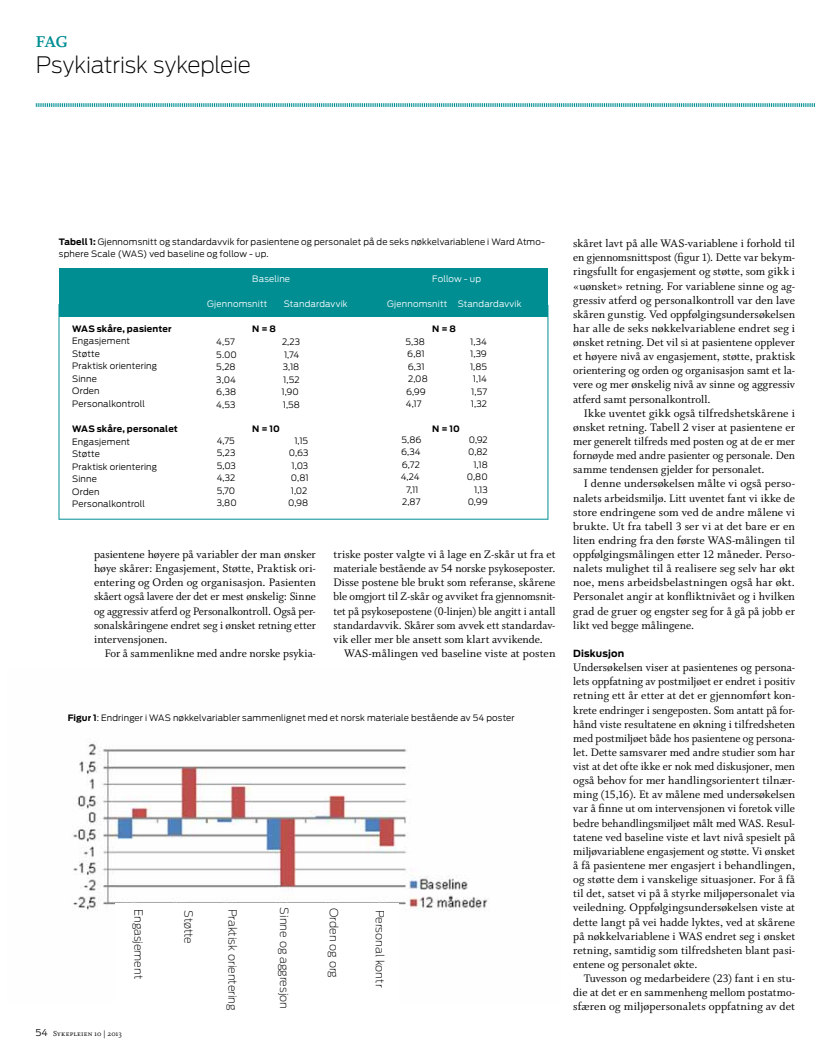
<style>
.page{position:relative;width:815px;height:1053px;background:#fff}
.page>*{position:absolute;margin:0;border:0;box-sizing:border-box;transform-origin:0 0}
.t1{font:200 22.5px "Antenna";letter-spacing:-.01em;color:#000}
.t2{font:17.5px "Whitman Bold Os F";color:#008e93}
.t3{font:12.12px/14.1px "Whitman Roman LF";letter-spacing:.005em;color:#000;text-align:justify}
.t4{font:200 11.25px "Antenna";color:#000}
.t5{font:700 9.75px "Antenna";letter-spacing:.015em;color:#000}
.t6{font:300 8.75px/12.5px "Antenna";letter-spacing:.015em;color:#000}
.t7{font:300 8.75px "Antenna";letter-spacing:.015em;color:#fff}
.t8{font:700 8.75px "Antenna";letter-spacing:.02em;color:#000}
.t9{font:8.12px "Whitman Small Caps Os F";letter-spacing:.02em;color:#000}
.s1{font-weight:700}
.s2{font-family:"Antenna";font-weight:300;font-size:9.38px}
</style>
<div class="page">
<svg style="left:36px;top:103px;width:779px;height:4px;background:#7fc5c8"></svg>
<img style="left:73px;top:743px;width:415px;height:168px">
<div style="left:59px;top:268px;width:489px;height:49px;background:#008e93"></div>
<hr style="left:59px;top:304px;width:1px;height:215px;background:#008e93">
<hr style="left:548px;top:305px;width:1px;height:214px;background:#008e93">
<hr style="left:59px;top:519px;width:489px;height:1px;background:#008e93">
<div style="left:115px;top:903px;width:283px;height:113px;background:#fff"></div>
<h2 class="t2" style="left:36px;top:31px;width:33px">FAG</h2>
<h1 class="t1" style="left:36px;top:52px;width:217px">Psykiatrisk sykepleie</h1>
<p class="t6" style="left:59px;top:235px;width:488px"><span class="s1">Tabell 1:</span> Gjennomsnitt og standardavvik for pasientene og personalet på de seks nøkkelvariablene i Ward Atmo&shy;sphere Scale (WAS) ved baseline og follow - up.</p>
<p class="t7" style="left:252px;top:274px;width:39px">Baseline</p>
<p class="t7" style="left:432px;top:274px;width:50px">Follow - up</p>
<p class="t7" style="left:207px;top:299px;width:62px">Gjennomsnitt</p>
<p class="t7" style="left:284px;top:299px;width:65px">Standardavvik</p>
<p class="t7" style="left:387px;top:299px;width:136px">Gjennomsnitt Standardavvik</p>
<p class="t8" style="left:72px;top:324px;width:101px">WAS skåre, pasienter</p>
<p class="t8" style="left:252px;top:324px;width:25px">N = 8</p>
<p class="t8" style="left:432px;top:324px;width:25px">N = 8</p>
<p class="t6" style="left:72px;top:335px;width:86px">Engasjement<br>Støtte<br>Praktisk orientering<br>Sinne<br>Orden<br>Personalkontroll</p>
<p class="t6" style="left:216px;top:336px;width:20px">4,57</p>
<p class="t6" style="left:282px;top:336px;width:20px">2,23</p>
<p class="t6" style="left:216px;top:348px;width:22px">5.00</p>
<p class="t6" style="left:284px;top:348px;width:17px">1,74</p>
<p class="t6" style="left:216px;top:361px;width:21px">5,28</p>
<p class="t6" style="left:283px;top:361px;width:18px">3,18</p>
<p class="t6" style="left:216px;top:373px;width:21px">3,04</p>
<p class="t6" style="left:283px;top:373px;width:18px">1,52</p>
<p class="t6" style="left:216px;top:386px;width:21px">6,38</p>
<p class="t6" style="left:281px;top:386px;width:19px">1,90</p>
<p class="t6" style="left:216px;top:398px;width:21px">4,53</p>
<p class="t6" style="left:283px;top:398px;width:19px">1,58</p>
<p class="t6" style="left:405px;top:335px;width:21px">5,38</p>
<p class="t6" style="left:470px;top:335px;width:18px">1,34</p>
<p class="t6" style="left:407px;top:348px;width:19px">6,81</p>
<p class="t6" style="left:470px;top:348px;width:18px">1,39</p>
<p class="t6" style="left:408px;top:360px;width:19px">6,31</p>
<p class="t6" style="left:470px;top:360px;width:18px">1,85</p>
<p class="t6" style="left:408px;top:373px;width:21px">2,08</p>
<p class="t6" style="left:473px;top:373px;width:16px">1,14</p>
<p class="t6" style="left:406px;top:385px;width:21px">6,99</p>
<p class="t6" style="left:471px;top:385px;width:17px">1,57</p>
<p class="t6" style="left:406px;top:398px;width:17px">4,17</p>
<p class="t6" style="left:471px;top:398px;width:18px">1,32</p>
<p class="t8" style="left:72px;top:424px;width:107px">WAS skåre, personalet</p>
<p class="t8" style="left:252px;top:424px;width:29px">N = 10</p>
<p class="t8" style="left:432px;top:424px;width:29px">N = 10</p>
<p class="t6" style="left:72px;top:435px;width:86px">Engasjement<br>Støtte<br>Praktisk orientering<br>Sinne<br>Orden<br>Personalkontroll</p>
<p class="t6" style="left:402px;top:433px;width:21px">5,86</p>
<p class="t6" style="left:469px;top:433px;width:20px">0,92</p>
<p class="t6" style="left:401px;top:446px;width:21px">6,34</p>
<p class="t6" style="left:468px;top:446px;width:21px">0,82</p>
<p class="t6" style="left:402px;top:458px;width:20px">6,72</p>
<p class="t6" style="left:473px;top:458px;width:16px">1,18</p>
<p class="t6" style="left:401px;top:471px;width:20px">4,24</p>
<p class="t6" style="left:467px;top:471px;width:22px">0,80</p>
<p class="t6" style="left:406px;top:483px;width:14px">7,11</p>
<p class="t6" style="left:474px;top:483px;width:15px">1,13</p>
<p class="t6" style="left:402px;top:496px;width:20px">2,87</p>
<p class="t6" style="left:468px;top:496px;width:22px">0,99</p>
<p class="t6" style="left:217px;top:434px;width:20px">4,75</p>
<p class="t6" style="left:294px;top:434px;width:15px">1,15</p>
<p class="t6" style="left:217px;top:447px;width:20px">5,23</p>
<p class="t6" style="left:289px;top:447px;width:21px">0,63</p>
<p class="t6" style="left:217px;top:459px;width:21px">5,03</p>
<p class="t6" style="left:291px;top:459px;width:18px">1,03</p>
<p class="t6" style="left:217px;top:472px;width:20px">4,32</p>
<p class="t6" style="left:291px;top:472px;width:19px">0,81</p>
<p class="t6" style="left:217px;top:484px;width:20px">5,70</p>
<p class="t6" style="left:291px;top:484px;width:18px">1,02</p>
<p class="t6" style="left:217px;top:497px;width:22px">3,80</p>
<p class="t6" style="left:288px;top:497px;width:22px">0,98</p>
<p class="t3" style="left:94px;top:547px;width:223px">pasientene høyere på variabler der man ønsker høye skårer: Engasjement, Støtte, Praktisk ori&shy;entering og Orden og organisasjon. Pasienten skåert også lavere der det er mest ønskelig: Sinne og aggressiv atferd og Personalkontroll. Også per&shy;sonalskåringene endret seg i ønsket retning etter intervensjonen.</p>
<p class="t3" style="left:105px;top:646px;width:213px">For å sammenlikne med andre norske psykia-</p>
<p class="t3" style="left:334px;top:547px;width:223px">triske poster valgte vi å lage en Z-skår ut fra et materiale bestående av 54 norske psykoseposter.<br>Disse postene ble brukt som referanse, skårene ble omgjort til Z-skår og avviket fra gjennomsnit&shy;tet på psykosepostene (0-linjen) ble angitt i antall standardavvik. Skårer som avvek ett standardav&shy;vik eller mer ble ansett som klart avvikende.</p>
<p class="t3" style="left:344px;top:646px;width:213px">WAS-målingen ved baseline viste at posten</p>
<p class="t6" style="left:68px;top:711px;width:448px"><span class="s1">Figur 1</span>: Endringer i WAS nøkkelvariabler sammenlignet med et norsk materiale bestående av 54 poster</p>
<p class="t9" style="left:35px;top:1029px;width:88px"><span class="s2">54</span> Sykepleien 10 | 2013</p>
<p class="t4" style="left:145px;top:908px;width:72px;rotate:90deg">Engasjement</p>
<p class="t4" style="left:195px;top:910px;width:35px;rotate:90deg">Støtte</p>
<p class="t4" style="left:239px;top:908px;width:104px;rotate:90deg">Praktisk orientering</p>
<p class="t4" style="left:291px;top:907px;width:103px;rotate:90deg">Sinne og aggresjon</p>
<p class="t4" style="left:341px;top:907px;width:71px;rotate:90deg">Orden og org</p>
<p class="t4" style="left:387px;top:909px;width:79px;rotate:90deg">Personal kontr</p>
<p class="t3" style="left:573px;top:236px;width:223px">skåret lavt på alle WAS-variablene i forhold til en gjennomsnittspost (figur 1). Dette var bekym&shy;ringsfullt for engasjement og støtte, som gikk i «uønsket» retning. For variablene sinne og ag&shy;gressiv atferd og personalkontroll var den lave skåren gunstig. Ved oppfølgingsundersøkelsen har alle de seks nøkkelvariablene endret seg i ønsket retning. Det vil si at pasientene opplever et høyere nivå av engasjement, støtte, praktisk orientering og orden og organisasjon samt et la&shy;vere og mer ønskelig nivå av sinne og aggressiv atferd samt personalkontroll.</p>
<p class="t3" style="left:573px;top:406px;width:223px;text-indent:11px">Ikke uventet gikk også tilfredshetskårene i ønsket retning. Tabell 2 viser at pasientene er mer generelt tilfreds med posten og at de er mer fornøyde med andre pasienter og personale. Den samme tendensen gjelder for personalet.</p>
<p class="t3" style="left:573px;top:477px;width:223px;text-indent:11px">I denne undersøkelsen målte vi også perso&shy;nalets arbeidsmiljø. Litt uventet fant vi ikke de store endringene som ved de andre målene vi brukte. Ut fra tabell 3 ser vi at det bare er en liten endring fra den første WAS-målingen til oppfølgingsmålingen etter 12 måneder. Perso&shy;nalets mulighet til å realisere seg selv har økt noe, mens arbeidsbelastningen også har økt.<br>Personalet angir at konfliktnivået og i hvilken grad de gruer og engster seg for å gå på jobb er likt ved begge målingene.</p>
<p class="t5" style="left:573px;top:647px;width:52px">Diskusjon</p>
<p class="t3" style="left:573px;top:660px;width:223px">Undersøkelsen viser at pasientenes og persona&shy;lets oppfatning av postmiljøet er endret i positiv retning ett år etter at det er gjennomført kon&shy;krete endringer i sengeposten. Som antatt på for&shy;hånd viste resultatene en økning i tilfredsheten med postmiljøet både hos pasientene og persona&shy;let. Dette samsvarer med andre studier som har vist at det ofte ikke er nok med diskusjoner, men også behov for mer handlingsorientert tilnær&shy;ming (15,16). Et av målene med undersøkelsen var å finne ut om intervensjonen vi foretok ville bedre behandlingsmiljøet målt med WAS. Resul&shy;tatene ved baseline viste et lavt nivå spesielt på miljøvariablene engasjement og støtte. Vi ønsket å få pasientene mer engasjert i behandlingen, og støtte dem i vanskelige situasjoner. For å få til det, satset vi på å styrke miljøpersonalet via veiledning. Oppfølgingsundersøkelsen viste at dette langt på vei hadde lyktes, ved at skårene på nøkkelvariablene i WAS endret seg i ønsket retning, samtidig som tilfredsheten blant pasi&shy;entene og personalet økte.</p>
<p class="t3" style="left:573px;top:971px;width:223px;text-indent:11px">Tuvesson og medarbeidere (23) fant i en stu&shy;die at det er en sammenheng mellom postatmo&shy;sfæren og miljøpersonalets oppfatning av det</p>
</div>
